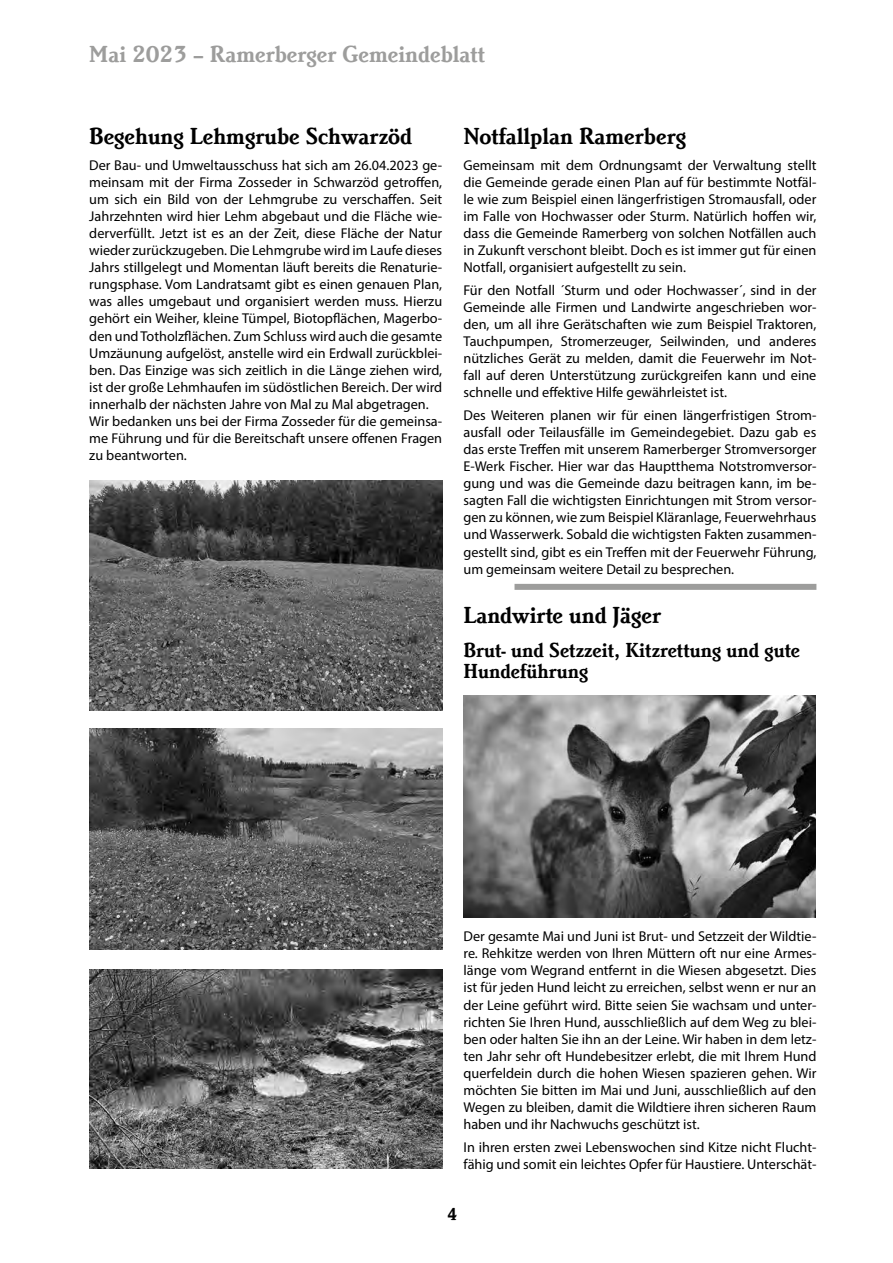
<style>
.page{position:relative;width:893px;height:1263px;background:#fff}
.page>*{position:absolute;margin:0;border:0;box-sizing:border-box;transform-origin:0 0}
.t1{font:700 24px "Brighton EF";color:#000}
.t2{font:700 24px "Brighton EF";color:#9d9d9c}
.t3{font:700 21px/21px "Brighton EF";color:#000}
.t4{font:700 18px "Brighton EF";color:#000}
.t5{font:14.25px/17.1px "Myriad Pro";color:#000;text-align:justify}
</style>
<div class="page">
<img style="left:89px;top:480px;width:353px;height:230px">
<img style="left:89px;top:728px;width:353px;height:221px">
<img style="left:89px;top:969px;width:353px;height:199px">
<div style="left:514px;top:584px;width:302px;height:6px;background:#9d9d9c"></div>
<img style="left:463px;top:695px;width:352px;height:222px">
<h1 class="t2" style="left:89px;top:40px;width:397px">Mai 2023 – Ramerberger Gemeindeblatt</h1>
<h1 class="t1" style="left:89px;top:122px;width:325px">Begehung Lehmgrube Schwarzöd</h1>
<p class="t5" style="left:89px;top:156px;width:354px;text-align:left">Der Bau- und Umweltausschuss hat sich am 26.04.2023 ge&shy;meinsam mit der Firma Zosseder in Schwarzöd getroffen, um sich ein Bild von der Lehmgrube zu verschaffen. Seit Jahrzehnten wird hier Lehm abgebaut und die Fläche wie&shy;derverfüllt. Jetzt ist es an der Zeit, diese Fläche der Natur wieder zurückzugeben. Die Lehmgrube wird im Laufe dieses Jahrs stillgelegt und Momentan läuft bereits die Renaturie&shy;rungsphase. Vom Landratsamt gibt es einen genauen Plan, was alles umgebaut und organisiert werden muss. Hierzu gehört ein Weiher, kleine Tümpel, Biotopflächen, Magerbo&shy;den und Totholzflächen. Zum Schluss wird auch die gesamte Umzäunung aufgelöst, anstelle wird ein Erdwall zurückblei&shy;ben. Das Einzige was sich zeitlich in die Länge ziehen wird, ist der große Lehmhaufen im südöstlichen Bereich. Der wird innerhalb der nächsten Jahre von Mal zu Mal abgetragen.<br>Wir bedanken uns bei der Firma Zosseder für die gemeinsa&shy;me Führung und für die Bereitschaft unsere offenen Fragen zu beantworten.</p>
<h1 class="t1" style="left:463px;top:122px;width:224px">Notfallplan Ramerberg</h1>
<p class="t5" style="left:463px;top:156px;width:354px">Gemeinsam mit dem Ordnungsamt der Verwaltung stellt die Gemeinde gerade einen Plan auf für bestimmte Notfäl&shy;le wie zum Beispiel einen längerfristigen Stromausfall, oder im Falle von Hochwasser oder Sturm. Natürlich hoffen wir, dass die Gemeinde Ramerberg von solchen Notfällen auch in Zukunft verschont bleibt. Doch es ist immer gut für einen Notfall, organisiert aufgestellt zu sein.</p>
<p class="t5" style="left:463px;top:281px;width:354px">Für den Notfall ´Sturm und oder Hochwasser´, sind in der Gemeinde alle Firmen und Landwirte angeschrieben wor&shy;den, um all ihre Gerätschaften wie zum Beispiel Traktoren, Tauchpumpen, Stromerzeuger, Seilwinden, und anderes nützliches Gerät zu melden, damit die Feuerwehr im Not&shy;fall auf deren Unterstützung zurückgreifen kann und eine schnelle und effektive Hilfe gewährleistet ist.</p>
<p class="t5" style="left:463px;top:406px;width:354px">Des Weiteren planen wir für einen längerfristigen Strom&shy;ausfall oder Teilausfälle im Gemeindegebiet. Dazu gab es das erste Treffen mit unserem Ramerberger Stromversorger E-Werk Fischer. Hier war das Hauptthema Notstromversor&shy;gung und was die Gemeinde dazu beitragen kann, im be&shy;sagten Fall die wichtigsten Einrichtungen mit Strom versor&shy;gen zu können, wie zum Beispiel Kläranlage, Feuerwehrhaus und Wasserwerk. Sobald die wichtigsten Fakten zusammen&shy;gestellt sind, gibt es ein Treffen mit der Feuerwehr Führung, um gemeinsam weitere Detail zu besprechen.</p>
<h1 class="t1" style="left:463px;top:601px;width:199px">Landwirte und Jäger</h1>
<h2 class="t3" style="left:463px;top:639px;width:338px">Brut- und Setzzeit, Kitzrettung und gute<br>Hundeführung</h2>
<p class="t5" style="left:463px;top:927px;width:354px">Der gesamte Mai und Juni ist Brut- und Setzzeit der Wildtie&shy;re. Rehkitze werden von Ihren Müttern oft nur eine Armes&shy;länge vom Wegrand entfernt in die Wiesen abgesetzt. Dies ist für jeden Hund leicht zu erreichen, selbst wenn er nur an der Leine geführt wird. Bitte seien Sie wachsam und unter&shy;richten Sie Ihren Hund, ausschließlich auf dem Weg zu blei&shy;ben oder halten Sie ihn an der Leine. Wir haben in dem letz&shy;ten Jahr sehr oft Hundebesitzer erlebt, die mit Ihrem Hund querfeldein durch die hohen Wiesen spazieren gehen. Wir möchten Sie bitten im Mai und Juni, ausschließlich auf den Wegen zu bleiben, damit die Wildtiere ihren sicheren Raum haben und ihr Nachwuchs geschützt ist.</p>
<p class="t5" style="left:463px;top:1138px;width:354px">In ihren ersten zwei Lebenswochen sind Kitze nicht Flucht&shy;fähig und somit ein leichtes Opfer für Haustiere. Unterschät-</p>
<p class="t4" style="left:447px;top:1203px;width:12px">4</p>
</div>
